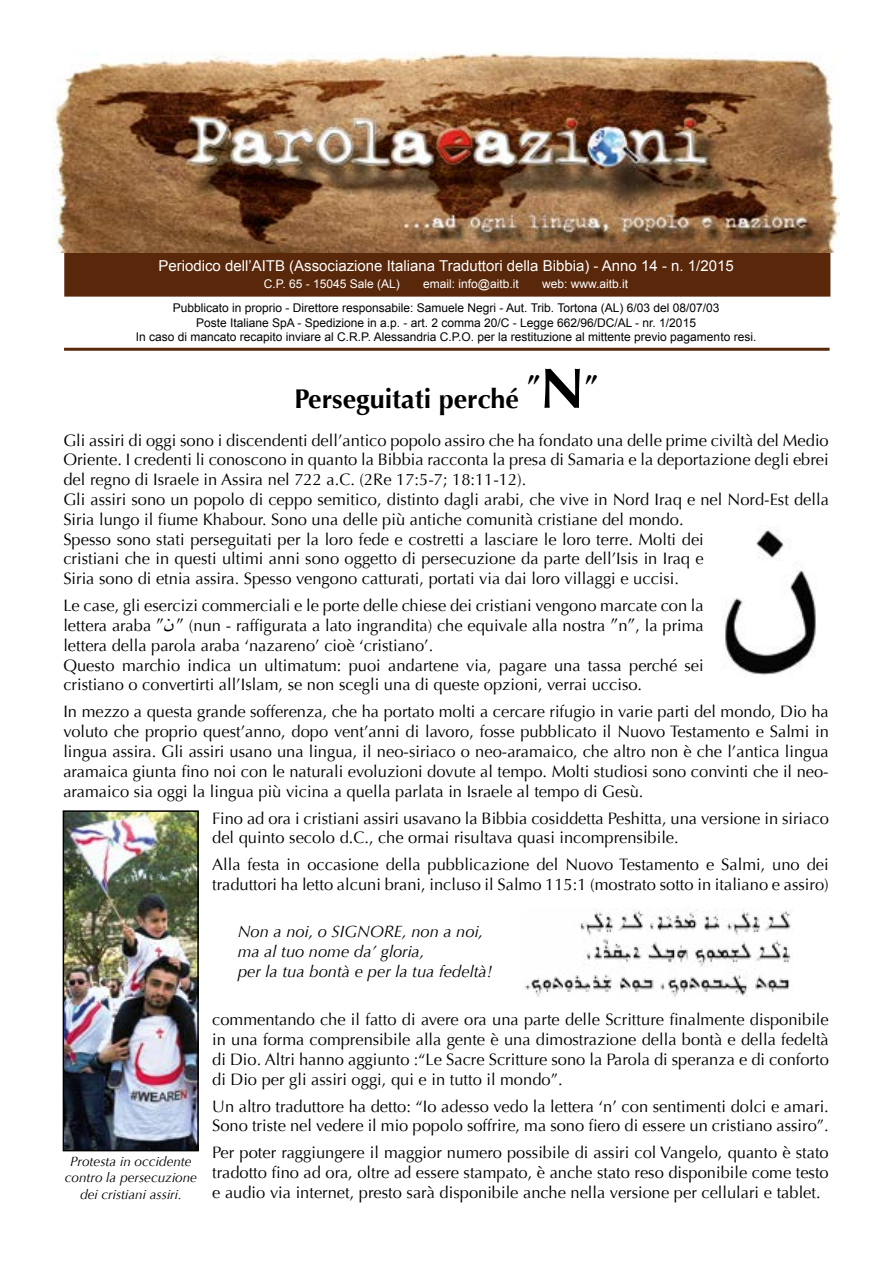
<style>
.page{position:relative;width:893px;height:1263px;background:#fff}
.page>*{position:absolute;margin:0;border:0;box-sizing:border-box;transform-origin:0 0}
.t1{font:700 27px "Optima";color:#000}
.t2{font:16.5px/19.8px "Optima";color:#000}
.t3{font:italic 16.5px/19.8px "Optima";color:#000}
.t4{font:15px "Arial";color:#fff}
.t5{font:italic 13.5px/16.2px "Optima";color:#000;text-align:center}
.t6{font:12px/14.4px "Arial";color:#000;text-align:center}
.t7{font:12px "Arial";color:#fff}
.s1{font-size:57px}
.s2{font-size:18px}
</style>
<div class="page">
<hr style="left:64px;top:348px;width:766px;height:3px;background:#59270a">
<div style="left:64px;top:252px;width:766px;height:45px;background:#59270a;border:5px solid #59270a"></div>
<img style="left:53px;top:52px;width:786px;height:200px">
<img style="left:525px;top:908px;width:268px;height:90px">
<img style="left:723px;top:525px;width:93px;height:150px">
<img style="left:66px;top:813px;width:130px;height:335px">
<div style="left:63px;top:810px;width:136px;height:341px;border:2px solid #000"></div>
<p class="t4" style="left:158px;top:256px;width:577px">Periodico dell’AITB (Associazione Italiana Traduttori della Bibbia) - Anno 14 - n. 1/2015</p>
<p class="t7" style="left:264px;top:276px;width:137px">C.P. 65 - 15045 Sale (AL)</p>
<p class="t7" style="left:423px;top:276px;width:97px">email: info@aitb.it</p>
<p class="t7" style="left:542px;top:276px;width:88px">web: www.aitb.it</p>
<p class="t6" style="left:136px;top:301px;width:622px">Pubblicato in proprio - Direttore responsabile: Samuele Negri - Aut. Trib. Tortona (AL) 6/03 del 08/07/03<br>Poste Italiane SpA - Spedizione in a.p. - art. 2 comma 20/C - Legge 662/96/DC/AL - nr. 1/2015<br>In caso di mancato recapito inviare al C.R.P. Alessandria C.P.O. per la restituzione al mittente previo pagamento resi.</p>
<h1 class="t1" style="left:526px;top:369px;width:73px">”<span class="s1">N</span>”</h1>
<p class="t2" style="left:63px;top:430px;width:767px">Gli assiri di oggi sono i discendenti dell’antico popolo assiro che ha fondato una delle prime civiltà del Medio Oriente. I credenti li conoscono in quanto la Bibbia racconta la presa di Samaria e la deportazione degli ebrei del regno di Israele in Assira nel 722 a.C. (2Re 17:5-7; 18:11-12).<br>Gli assiri sono un popolo di ceppo semitico, distinto dagli arabi, che vive in Nord Iraq e nel Nord-Est della Siria lungo il fiume Khabour. Sono una delle più antiche comunità cristiane del mondo.<br>Spesso sono stati perseguitati per la loro fede e costretti a lasciare le loro terre. Molti dei<br>cristiani che in questi ultimi anni sono oggetto di persecuzione da parte dell’Isis in Iraq e<br>Siria sono di etnia assira. Spesso vengono catturati, portati via dai loro villaggi e uccisi.</p>
<p class="t2" style="left:63px;top:596px;width:642px">Le case, gli esercizi commerciali e le porte delle chiese dei cristiani vengono marcate con la lettera araba <span class="s2">”</span><sup>ن</sup> )<span class="s2">“</span> nun - raffigurata a lato ingrandita) che equivale alla nostra <span class="s2">”</span>n<span class="s2">”</span>, la prima lettera della parola araba ‘nazareno’ cioè ‘cristiano’.<br>Questo marchio indica un ultimatum: puoi andartene via, pagare una tassa perché sei cristiano o convertirti all’Islam, se non scegli una di queste opzioni, verrai ucciso.</p>
<p class="t2" style="left:63px;top:702px;width:767px;text-align:justify">In mezzo a questa grande sofferenza, che ha portato molti a cercare rifugio in varie parti del mondo, Dio ha voluto che proprio quest’anno, dopo vent’anni di lavoro, fosse pubblicato il Nuovo Testamento e Salmi in lingua assira. Gli assiri usano una lingua, il neo-siriaco o neo-aramaico, che altro non è che l’antica lingua aramaica giunta fino noi con le naturali evoluzioni dovute al tempo. Molti studiosi sono convinti che il neo&shy;aramaico sia oggi la lingua più vicina a quella parlata in Israele al tempo di Gesù.</p>
<p class="t2" style="left:212px;top:808px;width:618px">Fino ad ora i cristiani assiri usavano la Bibbia cosiddetta Peshitta, una versione in siriaco del quinto secolo d.C., che ormai risultava quasi incomprensibile.</p>
<p class="t2" style="left:212px;top:855px;width:618px">Alla festa in occasione della pubblicazione del Nuovo Testamento e Salmi, uno dei traduttori ha letto alcuni brani, incluso il Salmo 115:1 (mostrato sotto in italiano e assiro)</p>
<p class="t3" style="left:238px;top:922px;width:256px">Non a noi, o SIGNORE, non a noi, ma al tuo nome da’ gloria,<br>per la tua bontà e per la tua fedeltà!</p>
<p class="t2" style="left:212px;top:1010px;width:618px;text-align:justify">commentando che il fatto di avere ora una parte delle Scritture finalmente disponibile in una forma comprensibile alla gente è una dimostrazione della bontà e della fedeltà di Dio. Altri hanno aggiunto :“Le Sacre Scritture sono la Parola di speranza e di conforto di Dio per gli assiri oggi, qui e in tutto il mondo”.</p>
<p class="t2" style="left:212px;top:1096px;width:618px">Un altro traduttore ha detto: “Io adesso vedo la lettera ‘n’ con sentimenti dolci e amari.<br>Sono triste nel vedere il mio popolo soffrire, ma sono fiero di essere un cristiano assiro”.</p>
<p class="t2" style="left:212px;top:1143px;width:618px;text-align:justify">Per poter raggiungere il maggior numero possibile di assiri col Vangelo, quanto è stato tradotto fino ad ora, oltre ad essere stampato, è anche stato reso disponibile come testo e audio via internet, presto sarà disponibile anche nella versione per cellulari e tablet.</p>
<h1 class="t1" style="left:294px;top:383px;width:226px">Perseguitati perché</h1>
<p class="t5" style="left:65px;top:1153px;width:134px">Protesta in occidente contro la persecuzione dei cristiani assiri.</p>
</div>
